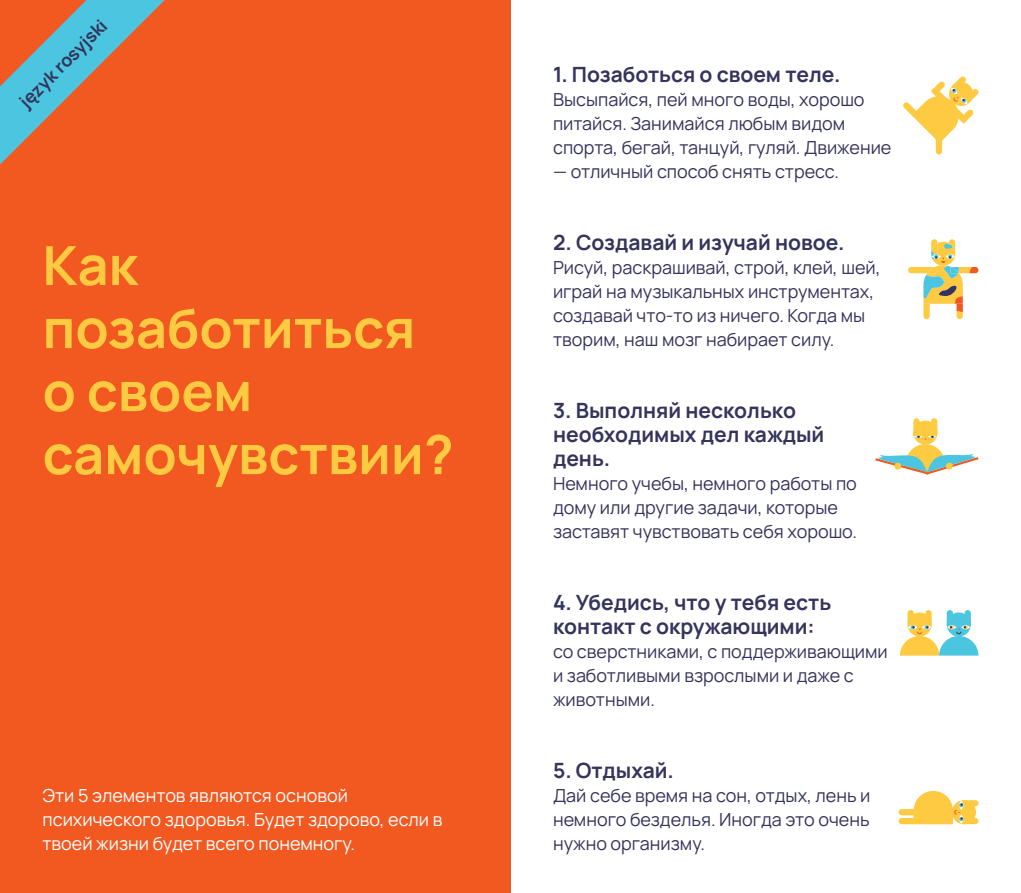
<style>
.page{position:relative;width:1021px;height:893px;background:#fff}
.page>*{position:absolute;margin:0;border:0;box-sizing:border-box;transform-origin:0 0}
.t1{font:700 54px/63px "Manrope";color:#feca42}
.t2{font:700 21px/24px "Manrope";color:#34345c}
.t3{font:18px/24px "Manrope";color:#34345c}
.t4{font:18px/24px "Manrope";color:#fff}
.t5{font:700 18px "Manrope";color:#34345c}
</style>
<div class="page">
<div style="left:0;top:0;width:510px;height:893px;background:#f15921"></div>
<svg style="left:0;top:0;width:165px;height:165px"></svg>
<svg style="left:900px;top:610px;width:78px;height:46px"></svg>
<svg style="left:898px;top:791px;width:80px;height:33px"></svg>
<svg style="left:875px;top:418px;width:103px;height:57px"></svg>
<hr style="left:913px;top:433px;width:24px;height:3px;background:#feca42">
<svg style="left:908px;top:239px;width:70px;height:80px"></svg>
<svg style="left:903px;top:76px;width:75px;height:78px"></svg>
<p class="t5" style="left:13px;top:95px;width:117px;rotate:-45deg">język rosyjski</p>
<h1 class="t1" style="left:43px;top:232px;width:412px">Как позаботиться о своем самочувствии?</h1>
<p class="t4" style="left:43px;top:783px;width:401px">Эти 5 элементов являются основой психического здоровья. Будет здорово, если в твоей жизни будет всего понемногу.</p>
<p class="t2" style="left:553px;top:62px;width:289px">1. Позаботься о своем теле.</p>
<p class="t3" style="left:553px;top:87px;width:340px">Высыпайся, пей много воды, хорошо питайся. Занимайся любым видом спорта, бегай, танцуй, гуляй. Движение</p>
<p class="t3" style="left:553px;top:159px;width:287px">— отличный способ снять стресс.</p>
<p class="t2" style="left:553px;top:230px;width:293px">2. Создавай и изучай новое.</p>
<p class="t3" style="left:553px;top:255px;width:329px">Рисуй, раскрашивай, строй, клей, шей, играй на музыкальных инструментах, создавай что-то из ничего. Когда мы творим, наш мозг набирает силу.</p>
<p class="t2" style="left:553px;top:398px;width:273px">3. Выполняй несколько необходимых дел каждый день.</p>
<p class="t3" style="left:553px;top:471px;width:306px">Немного учебы, немного работы по дому или другие задачи, которые заставят чувствовать себя хорошо.</p>
<p class="t2" style="left:553px;top:590px;width:280px">4. Убедись, что у тебя есть контакт с окружающими:</p>
<p class="t3" style="left:553px;top:639px;width:336px">со сверстниками, с поддерживающими и заботливыми взрослыми и даже с животными.</p>
<p class="t2" style="left:553px;top:758px;width:122px">5. Отдыхай.</p>
<p class="t3" style="left:553px;top:783px;width:319px;text-align:justify">Дай себе время на сон, отдых, лень и немного безделья. Иногда это очень нужно организму.</p>
</div>
